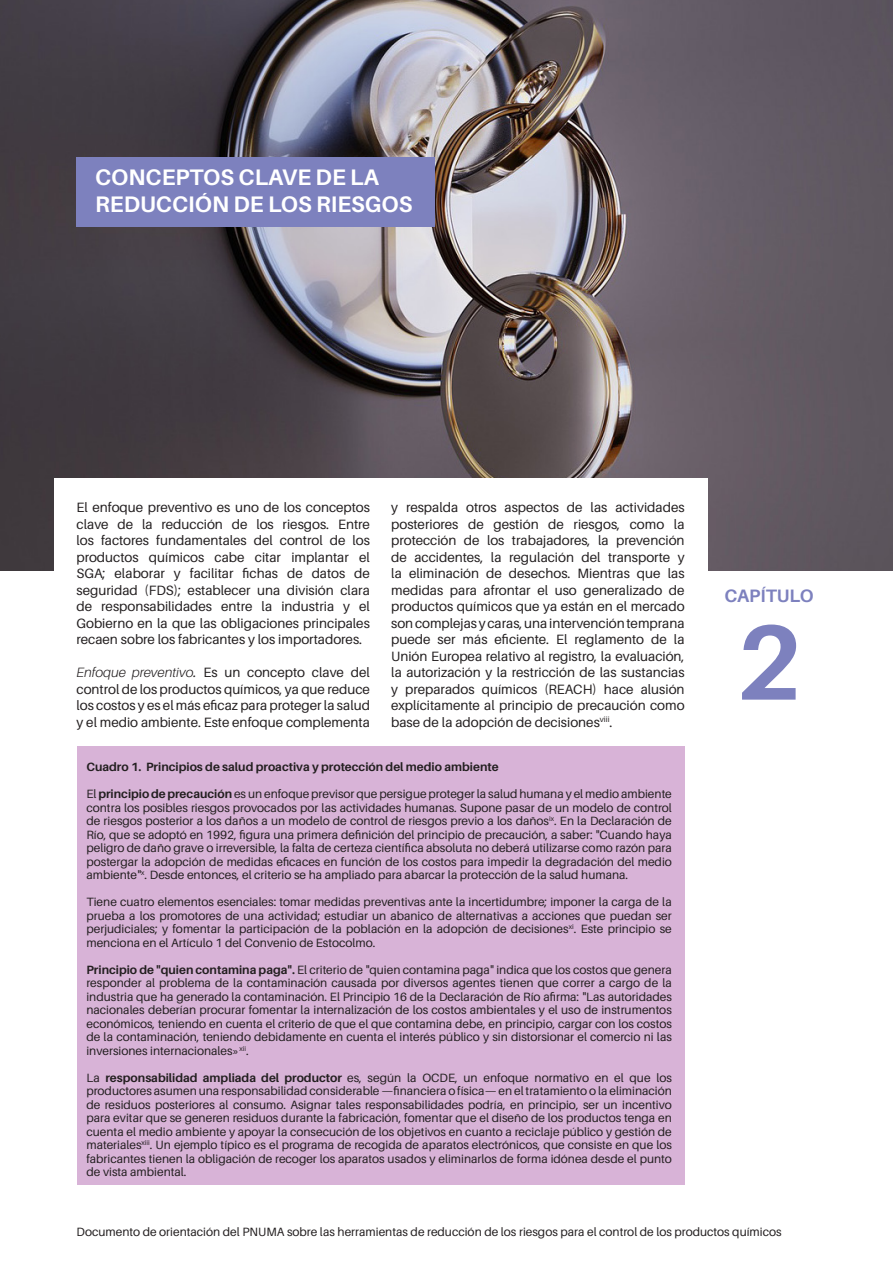
<style>
.page{position:relative;width:893px;height:1263px;background:#fff}
.page>*{position:absolute;margin:0;border:0;box-sizing:border-box;transform-origin:0 0}
.t1{font:700 106.5px "Aileron";color:#7d81be}
.t2{font:700 22.5px/27px "Aileron";color:#fff}
.t3{font:700 18px "Aileron";color:#7d81be}
.Body{font:13.5px/16.5px "Aileron";color:#231f20;text-align:justify}
.t4{font:12px/13.5px "Aileron";color:#231f20;text-align:justify}
.t5{font:700 12px "Aileron";color:#231f20}
.s1{font-weight:300;font-style:italic}
.s2{font-style:italic}
.s3{font-weight:700}
</style>
<div class="page">
<img style="left:0;top:0;width:893px;height:570px">
<div style="left:77px;top:746px;width:608px;height:439px;background:#d8b3d7"></div>
<div style="left:54px;top:478px;width:653px;height:163px;background:#fff"></div>
<div style="left:77px;top:157px;width:358px;height:70px;background:#7d81be"></div>
<p class="t2" style="left:95px;top:164px;width:319px">CONCEPTOS CLAVE DE LA<br>REDUCCIÓN DE LOS RIESGOS</p>
<p class="Body" style="left:77px;top:499px;width:295px">El enfoque preventivo es uno de los conceptos clave de la reducción de los riesgos. Entre los factores fundamentales del control de los productos químicos cabe citar implantar el SGA; elaborar y facilitar fichas de datos de seguridad (FDS); establecer una división clara de responsabilidades entre la industria y el Gobierno en la que las obligaciones principales recaen sobre los fabricantes y los importadores.</p>
<p class="Body" style="left:77px;top:664px;width:295px"><span class="s1">Enfoque preventivo</span><span class="s2">.</span> Es un concepto clave del control de los productos químicos, ya que reduce los costos y es el más eficaz para proteger la salud y el medio ambiente. Este enfoque complementa</p>
<p class="Body" style="left:391px;top:499px;width:295px">y respalda otros aspectos de las actividades posteriores de gestión de riesgos, como la protección de los trabajadores, la prevención de accidentes, la regulación del transporte y la eliminación de desechos. Mientras que las medidas para afrontar el uso generalizado de productos químicos que ya están en el mercado son complejas y caras, una intervención temprana puede ser más eficiente. El reglamento de la Unión Europea relativo al registro, la evaluación, la autorización y la restricción de las sustancias y preparados químicos (REACH) hace alusión explícitamente al principio de precaución como base de la adopción de decisiones<sup>viii</sup>.</p>
<p class="t5" style="left:86px;top:760px;width:414px">Cuadro 1. Principios de salud proactiva y protección del medio ambiente</p>
<p class="t4" style="left:86px;top:787px;width:587px">El <span class="s3">principio de precaución</span> es un enfoque previsor que persigue proteger la salud humana y el medio ambiente contra los posibles riesgos provocados por las actividades humanas. Supone pasar de un modelo de control de riesgos posterior a los daños a un modelo de control de riesgos previo a los daños<sup>ix</sup>. En la Declaración de Río, que se adoptó en 1992, figura una primera definición del principio de precaución, a saber: "Cuando haya peligro de daño grave o irreversible, la falta de certeza científica absoluta no deberá utilizarse como razón para postergar la adopción de medidas eficaces en función de los costos para impedir la degradación del medio ambiente"<sup>x</sup>. Desde entonces, el criterio se ha ampliado para abarcar la protección de la salud humana.</p>
<p class="t4" style="left:86px;top:895px;width:587px">Tiene cuatro elementos esenciales: tomar medidas preventivas ante la incertidumbre; imponer la carga de la prueba a los promotores de una actividad; estudiar un abanico de alternativas a acciones que puedan ser perjudiciales; y fomentar la participación de la población en la adopción de decisiones<sup>xi</sup>. Este principio se menciona en el Artículo 1 del Convenio de Estocolmo.</p>
<p class="t4" style="left:86px;top:963px;width:587px"><span class="s3">Principio de "quien contamina paga".</span> El criterio de "quien contamina paga" indica que los costos que genera responder al problema de la contaminación causada por diversos agentes tienen que correr a cargo de la industria que ha generado la contaminación. El Principio 16 de la Declaración de Río afirma: "Las autoridades nacionales deberían procurar fomentar la internalización de los costos ambientales y el uso de instrumentos económicos, teniendo en cuenta el criterio de que el que contamina debe, en principio, cargar con los costos de la contaminación, teniendo debidamente en cuenta el interés público y sin distorsionar el comercio ni las inversiones internacionales»<sup>xii</sup>.</p>
<p class="t4" style="left:86px;top:1071px;width:587px">La <span class="s3">responsabilidad ampliada del productor</span> es, según la OCDE, un enfoque normativo en el que los productores asumen una responsabilidad considerable —financiera o física— en el tratamiento o la eliminación de residuos posteriores al consumo. Asignar tales responsabilidades podría, en principio, ser un incentivo para evitar que se generen residuos durante la fabricación, fomentar que el diseño de los productos tenga en cuenta el medio ambiente y apoyar la consecución de los objetivos en cuanto a reciclaje público y gestión de materiales<sup>xiii</sup>. Un ejemplo típico es el programa de recogida de aparatos electrónicos, que consiste en que los fabricantes tienen la obligación de recoger los aparatos usados y eliminarlos de forma idónea desde el punto de vista ambiental.</p>
<p class="t3" style="left:724px;top:586px;width:90px">CAPÍTULO</p>
<p class="t1" style="left:736px;top:603px;width:68px">2</p>
<p class="t4" style="left:77px;top:1225px;width:707px">Documento de orientación del PNUMA sobre las herramientas de reducción de los riesgos para el control de los productos químicos</p>
</div>
